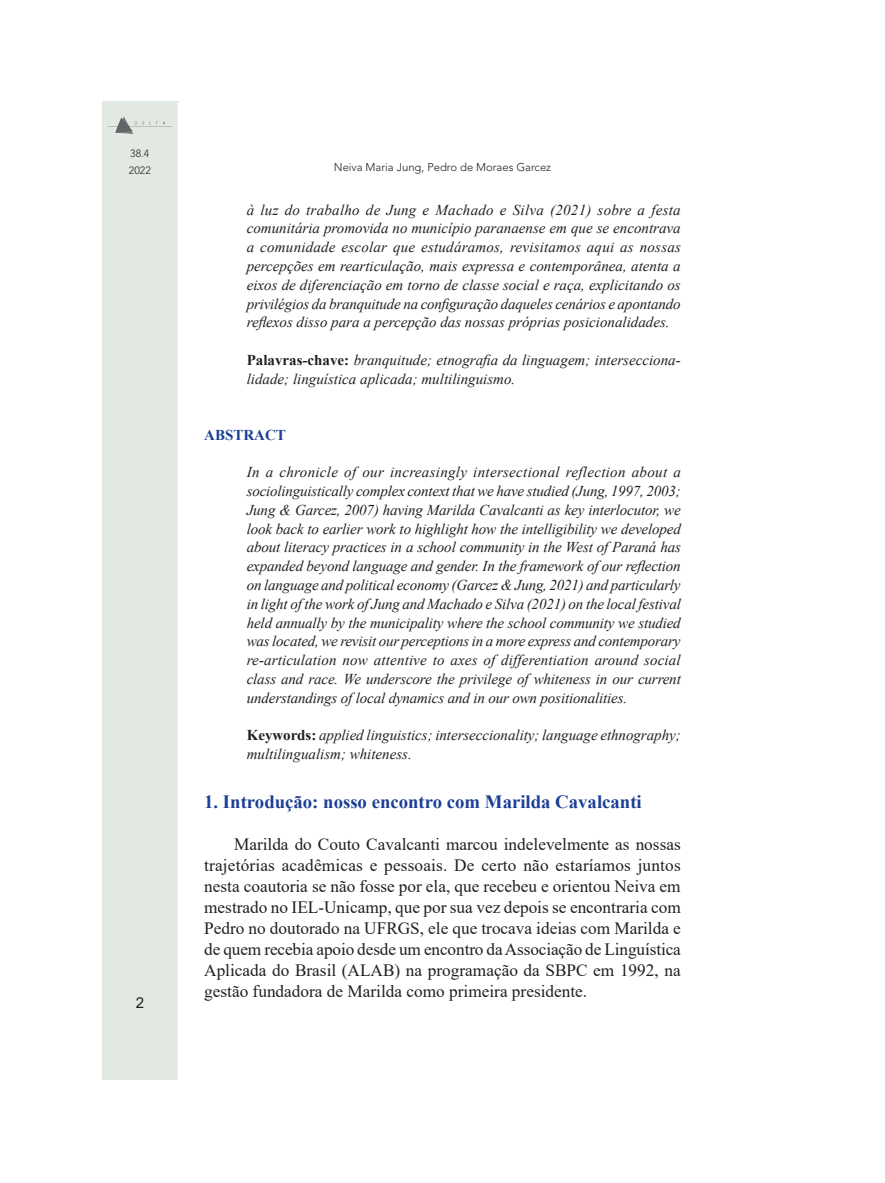
<style>
.page{position:relative;width:885px;height:1183px;background:#fff}
.page>*{position:absolute;margin:0;border:0;box-sizing:border-box;transform-origin:0 0}
.t1{font:700 18.75px "Times New Roman";color:#1b3f94}
.t2{font:17.25px/21px "Times New Roman";color:#231f20;text-align:justify}
.t3{font:italic 15px/18.8px "Times New Roman";color:#231f20;text-align:justify}
.t4{font:700 15px "Times New Roman";color:#1b3f94}
.t5{font:15px "Arial";color:#231f20}
.t6{font:300 11.25px "Avenir";color:#231f20}
.t7{font:300 10.5px/16.5px "Avenir";color:#231f20}
.s1{font-weight:700;font-style:normal}
</style>
<div class="page">
<div style="left:102px;top:101px;width:77px;height:978px;background:#e1e9e2"></div>
<img style="left:107px;top:116px;width:65px;height:18px">
<hr style="left:178px;top:102px;width:4px;height:978px;background:#fff">
<p class="t7" style="left:129px;top:145px;width:23px">38.4<br>2022</p>
<p class="t5" style="left:136px;top:991px;width:10px">2</p>
<p class="t6" style="left:334px;top:160px;width:219px">Neiva Maria Jung, Pedro de Moraes Garcez</p>
<p class="t3" style="left:247px;top:200px;width:435px">à luz do trabalho de Jung e Machado e Silva (2021) sobre a festa comunitária promovida no município paranaense em que se encontrava a comunidade escolar que estudáramos, revisitamos aqui as nossas percepções em rearticulação, mais expressa e contemporânea, atenta a eixos de diferenciação em torno de classe social e raça, explicitando os privilégios da branquitude na configuração daqueles cenários e apontando reflexos disso para a percepção das nossas próprias posicionalidades.</p>
<p class="t3" style="left:247px;top:350px;width:435px"><span class="s1">Palavras-chave:</span> branquitude; etnografia da linguagem; intersecciona&shy;lidade; linguística aplicada; multilinguismo.</p>
<p class="t4" style="left:204px;top:424px;width:83px">ABSTRACT</p>
<p class="t3" style="left:247px;top:462px;width:435px">In a chronicle of our increasingly intersectional reflection about a sociolinguistically complex context that we have studied (Jung, 1997, 2003; Jung &amp; Garcez, 2007) having Marilda Cavalcanti as key interlocutor, we look back to earlier work to highlight how the intelligibility we developed about literacy practices in a school community in the West of Paraná has expanded beyond language and gender. In the framework of our reflection on language and political economy (Garcez &amp; Jung, 2021) and particularly in light of the work of Jung and Machado e Silva (2021) on the local festival held annually by the municipality where the school community we studied was located, we revisit our perceptions in a more express and contemporary re-articulation now attentive to axes of differentiation around social class and race. We underscore the privilege of whiteness in our current understandings of local dynamics and in our own positionalities.</p>
<p class="t3" style="left:247px;top:725px;width:435px"><span class="s1">Keywords:</span> applied linguistics; interseccionality; language ethnography; multilingualism; whiteness.</p>
<p class="t1" style="left:204px;top:788px;width:439px">1. Introdução: nosso encontro com Marilda Cavalcanti</p>
<p class="t2" style="left:204px;top:832px;width:478px;text-indent:30px">Marilda do Couto Cavalcanti marcou indelevelmente as nossas trajetórias acadêmicas e pessoais. De certo não estaríamos juntos nesta coautoria se não fosse por ela, que recebeu e orientou Neiva em mestrado no IEL-Unicamp, que por sua vez depois se encontraria com Pedro no doutorado na UFRGS, ele que trocava ideias com Marilda e de quem recebia apoio desde um encontro da Associação de Linguística Aplicada do Brasil (ALAB) na programação da SBPC em 1992, na gestão fundadora de Marilda como primeira presidente.</p>
</div>
